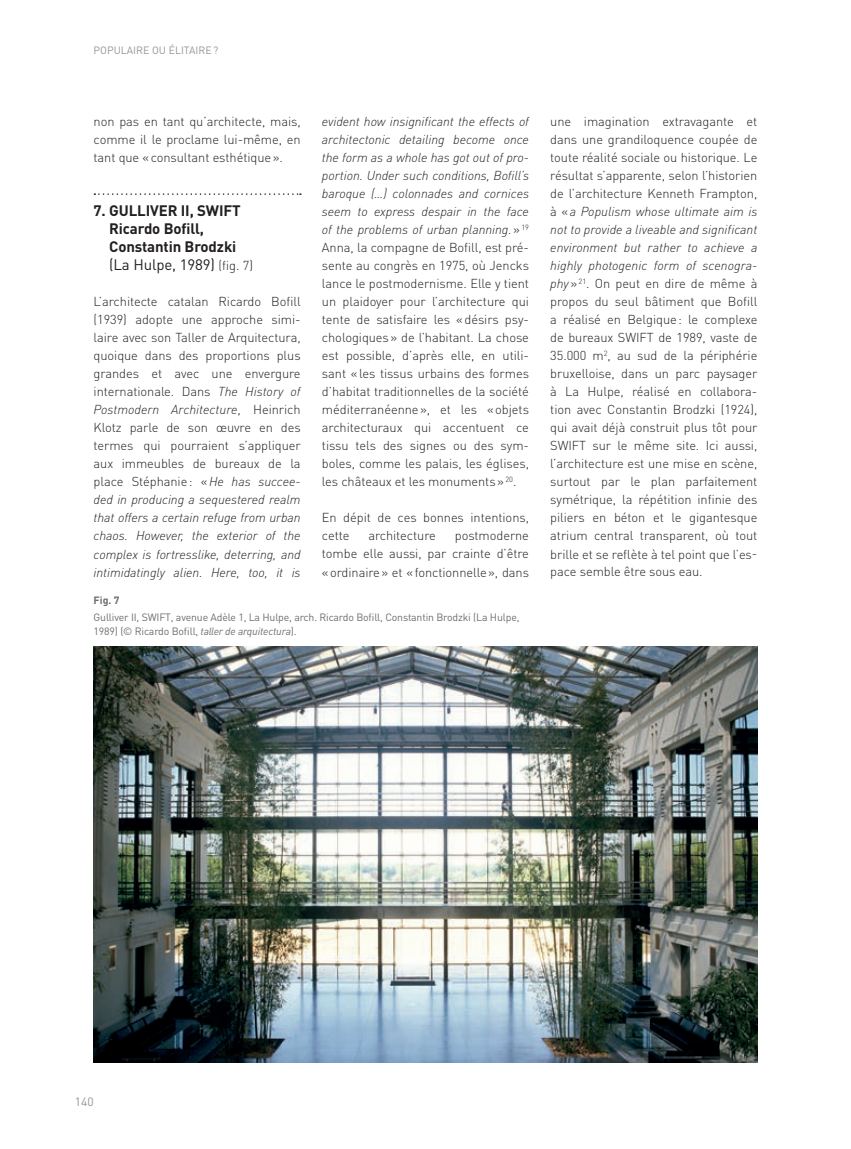
<style>
.page{position:relative;width:851px;height:1149px;background:#fff}
.page>*{position:absolute;margin:0;border:0;box-sizing:border-box;transform-origin:0 0}
.t1{font:700 15px/18px "DIN";letter-spacing:-.01em;color:#231f20}
.t2{font:300 12.9px/18px "DIN";letter-spacing:-.005em;color:#231f20;text-align:justify}
.t3{font:italic 300 12.9px/18px "DINOT";letter-spacing:-.005em;color:#231f20;text-align:justify}
.t4{font:12px "DIN";color:#939598}
.t5{font:10.5px/13.5px "DIN";letter-spacing:-.015em;color:#6c6d70}
.t6{font:10.5px "DIN";color:#939598}
.t7{font:700 10.5px "DIN";color:#6c6d70}
.s1{font-weight:400}
.s2{font-weight:300;font-size:12.9px}
.s3{font-family:"DINOT";font-style:italic}
.s4{font-family:"DIN";font-style:normal}
</style>
<div class="page">
<svg style="left:94px;top:193px;width:207px;height:2px"></svg>
<img style="left:94px;top:646px;width:663px;height:416px">
<p class="t6" style="left:94px;top:44px;width:126px">POPULAIRE OU ÉLITAIRE ?</p>
<p class="t2" style="left:94px;top:112px;width:208px">non pas en tant qu’architecte, mais, comme il le proclame lui-même, en tant que «consultant esthétique».</p>
<p class="t1" style="left:109px;top:201px;width:145px;text-indent:-16px">7. GULLIVER II, SWIFT<br>Ricardo Bofill,<br>Constantin Brodzki <span class="s1">(La Hulpe, 1989)</span> <span class="s2">(fig. 7)</span></p>
<p class="t2" style="left:94px;top:292px;width:208px">L’architecte catalan Ricardo Bofill (1939) adopte une approche simi&shy;laire avec son Taller de Arquitectura, quoique dans des proportions plus grandes et avec une envergure internationale. Dans <span class="s3">The History of</span></p>
<p class="t3" style="left:94px;top:400px;width:208px">Postmodern Architecture<span class="s4">, Heinrich</span></p>
<p class="t2" style="left:94px;top:418px;width:208px">Klotz parle de son œuvre en des termes qui pourraient s’appliquer aux immeubles de bureaux de la place Stéphanie: «<span class="s3">He has succee-</span></p>
<p class="t3" style="left:94px;top:490px;width:208px">ded in producing a sequestered realm that offers a certain refuge from urban chaos. However, the exterior of the complex is fortresslike, deterring, and intimidatingly alien. Here, too, it is</p>
<p class="t3" style="left:322px;top:112px;width:208px">evident how insignificant the effects of architectonic detailing become once the form as a whole has got out of pro&shy;portion. Under such conditions, Bofill’s baroque (…) colonnades and cornices seem to express despair in the face of the problems of urban planning. <span class="s4">»</span> <sup>19</sup></p>
<p class="t2" style="left:322px;top:238px;width:208px">Anna, la compagne de Bofill, est pré&shy;sente au congrès en 1975, où Jencks lance le postmodernisme. Elle y tient un plaidoyer pour l’architecture qui tente de satisfaire les «désirs psy&shy;chologiques» de l’habitant. La chose est possible, d’après elle, en utili&shy;sant «les tissus urbains des formes d’habitat traditionnelles de la société méditerranéenne», et les «objets architecturaux qui accentuent ce tissu tels des signes ou des sym&shy;boles, comme les palais, les églises, les châteaux et les monuments » <sup>20</sup>.</p>
<p class="t2" style="left:322px;top:508px;width:208px">En dépit de ces bonnes intentions, cette</p>
<p class="t2" style="left:322px;top:526px;width:208px;text-indent:133px">postmoderne tombe elle aussi, par crainte d’être « ordinaire» et «fonctionnelle», dans</p>
<p class="t2" style="left:368px;top:526px;width:69px">architecture</p>
<p class="t7" style="left:94px;top:592px;width:28px">Fig. 7</p>
<p class="t5" style="left:94px;top:610px;width:427px">Gulliver II, SWIFT, avenue Adèle 1, La Hulpe, arch. Ricardo Bofill, Constantin Brodzki (La Hulpe,<br>1989) (© Ricardo Bofill, <span class="s3">taller de arquitectura</span>).</p>
<p class="t2" style="left:550px;top:112px;width:208px">une imagination extravagante et dans une grandiloquence coupée de toute réalité sociale ou historique. Le résultat s’apparente, selon l’historien de l’architecture Kenneth Frampton,</p>
<p class="t3" style="left:550px;top:202px;width:208px"><span class="s4">à «</span>a Populism whose ultimate aim is not to provide a liveable and significant environment but rather to achieve a highly photogenic form of scenogra-</p>
<p class="t2" style="left:550px;top:274px;width:208px"><span class="s3">phy</span> » <sup>21</sup>. On peut en dire de même à propos du seul bâtiment que Bofill a réalisé en Belgique: le complexe de bureaux SWIFT de 1989, vaste de 35.000 m<sup>2</sup>, au sud de la périphérie bruxelloise, dans un parc paysager à La Hulpe, réalisé en collabora&shy;tion avec Constantin Brodzki (1924), qui avait déjà construit plus tôt pour SWIFT sur le même site. Ici aussi, l’architecture est une mise en scène, surtout par le plan parfaitement symétrique, la répétition infinie des piliers en béton et le gigantesque atrium central transparent, où tout brille et se reflète à tel point que l’es&shy;pace semble être sous eau.</p>
<p class="t4" style="left:75px;top:1094px;width:20px">140</p>
</div>
